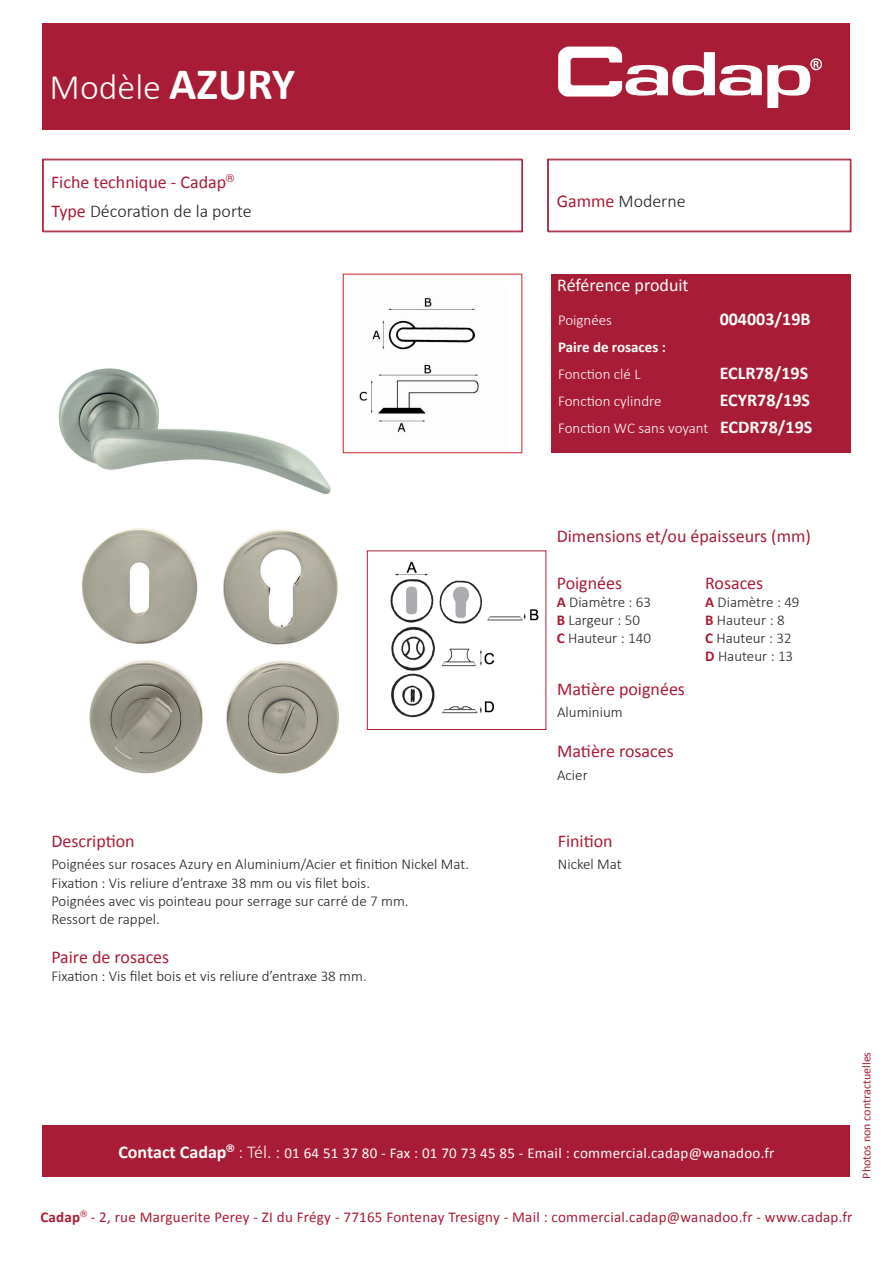
<style>
.page{position:relative;width:893px;height:1263px;background:#fff}
.page>*{position:absolute;margin:0;border:0;box-sizing:border-box;transform-origin:0 0}
.t1{font:300 36px "Calibri";color:#fff}
.t2{font:18px "Calibri";color:#a91c35}
.t3{font:300 18px "Calibri";color:#231f20}
.t4{font:700 18px "Calibri";color:#fff}
.t5{font:18px "Calibri";color:#fff}
.t6{font:300 15px/18px "Calibri";color:#231f20}
.t7{font:15px "Calibri";letter-spacing:.015em;color:#a91c35}
.t8{font:15px "Calibri";letter-spacing:.015em;color:#fff}
.t9{font:300 15px "Calibri";color:#fff}
.t10{font:700 15px "Calibri";color:#fff}
.t11{font:12px "Calibri";color:#a91c35}
.s1{font-weight:700;font-size:45px}
.s2{font-weight:400;color:#a91c35}
.s3{font-weight:700;font-size:18px}
.s4{font-weight:700;color:#a91c35}
.s5{font-weight:300;font-size:18px}
.s6{font-weight:700}
</style>
<div class="page">
<div style="left:43px;top:23px;width:807px;height:106px;background:#a91c35"></div>
<svg style="left:558px;top:47px;width:264px;height:61px"></svg>
<div style="left:42px;top:159px;width:480px;height:72px;border:1px solid #a91c35"></div>
<div style="left:43px;top:1125px;width:807px;height:51px;background:#a91c35"></div>
<div style="left:547px;top:159px;width:303px;height:72px;border:1px solid #a91c35"></div>
<div style="left:551px;top:274px;width:299px;height:179px;background:#a91c35"></div>
<div style="left:43px;top:160px;width:480px;height:72px;border:1px solid #a91c35"></div>
<div style="left:548px;top:160px;width:303px;height:72px;border:1px solid #a91c35"></div>
<div style="left:343px;top:274px;width:179px;height:179px;border:1px solid #d1232a"></div>
<img style="left:58px;top:368px;width:273px;height:127px">
<img style="left:358px;top:297px;width:121px;height:136px">
<div style="left:367px;top:551px;width:179px;height:179px;border:1px solid #a91c35"></div>
<img style="left:390px;top:555px;width:155px;height:170px">
<img style="left:82px;top:528px;width:258px;height:246px">
<h1 class="t1" style="left:50px;top:65px;width:247px">Modèle <span class="s1">AZURY</span></h1>
<p class="t2" style="left:51px;top:171px;width:185px">Fiche technique - Cadap<sup>®</sup></p>
<p class="t3" style="left:51px;top:200px;width:202px"><span class="s2">Type</span> Décoration de la porte</p>
<p class="t3" style="left:557px;top:190px;width:131px"><span class="s2">Gamme</span> Moderne</p>
<p class="t5" style="left:557px;top:274px;width:133px">Référence produit</p>
<p class="t9" style="left:558px;top:311px;width:55px">Poignées</p>
<p class="t4" style="left:720px;top:308px;width:92px">004003/19B</p>
<p class="t10" style="left:558px;top:338px;width:109px">Paire de rosaces :</p>
<p class="t9" style="left:558px;top:365px;width:84px">Fonction clé L</p>
<p class="t4" style="left:720px;top:362px;width:90px">ECLR78/19S</p>
<p class="t9" style="left:558px;top:392px;width:105px">Fonction cylindre</p>
<p class="t4" style="left:720px;top:389px;width:92px">ECYR78/19S</p>
<p class="t9" style="left:558px;top:419px;width:256px">Fonction WC sans voyant <span class="s3">ECDR78/19S</span></p>
<p class="t2" style="left:51px;top:830px;width:85px">Description</p>
<p class="t6" style="left:51px;top:855px;width:419px">Poignées sur rosaces Azury en Aluminium/Acier et finition Nickel Mat.<br>Fixation : Vis reliure d’entraxe 38 mm ou vis filet bois.<br>Poignées avec vis pointeau pour serrage sur carré de 7 mm.<br>Ressort de rappel.</p>
<p class="t2" style="left:51px;top:946px;width:119px">Paire de rosaces</p>
<p class="t6" style="left:51px;top:967px;width:317px">Fixation : Vis filet bois et vis reliure d’entraxe 38 mm.</p>
<p class="t2" style="left:557px;top:524px;width:256px">Dimensions et/ou épaisseurs (mm)</p>
<p class="t2" style="left:557px;top:572px;width:67px">Poignées</p>
<p class="t6" style="left:557px;top:593px;width:96px"><span class="s4">A</span> Diamètre : 63<br><span class="s4">B</span> Largeur : 50<br><span class="s4">C</span> Hauteur : 140</p>
<p class="t2" style="left:705px;top:571px;width:60px">Rosaces</p>
<p class="t6" style="left:705px;top:593px;width:96px"><span class="s4">A</span> Diamètre : 49<br><span class="s4">B</span> Hauteur : 8<br><span class="s4">C</span> Hauteur : 32<br><span class="s4">D</span> Hauteur : 13</p>
<p class="t2" style="left:557px;top:678px;width:129px">Matière poignées</p>
<p class="t6" style="left:557px;top:703px;width:67px">Aluminium</p>
<p class="t2" style="left:557px;top:740px;width:118px">Matière rosaces</p>
<p class="t6" style="left:557px;top:765px;width:32px">Acier</p>
<p class="t2" style="left:558px;top:829px;width:56px">Finition</p>
<p class="t6" style="left:558px;top:855px;width:65px">Nickel Mat</p>
<p class="t8" style="left:118px;top:1143px;width:658px"><span class="s3">Contact Cadap</span><sup>®</sup> <span class="s5">: Tél. :</span> 01 64 51 37 80 - Fax : 01 70 73 45 85 - Email : commercial.cadap@wanadoo.fr</p>
<p class="t11" style="left:859px;top:1179px;width:128px;rotate:-90deg">Photos non contractuelles</p>
<p class="t7" style="left:40px;top:1207px;width:814px"><span class="s6">Cadap</span><sup>®</sup> - 2, rue Marguerite Perey - ZI du Frégy - 77165 Fontenay Tresigny - Mail : commercial.cadap@wanadoo.fr - www.cadap.fr</p>
</div>
